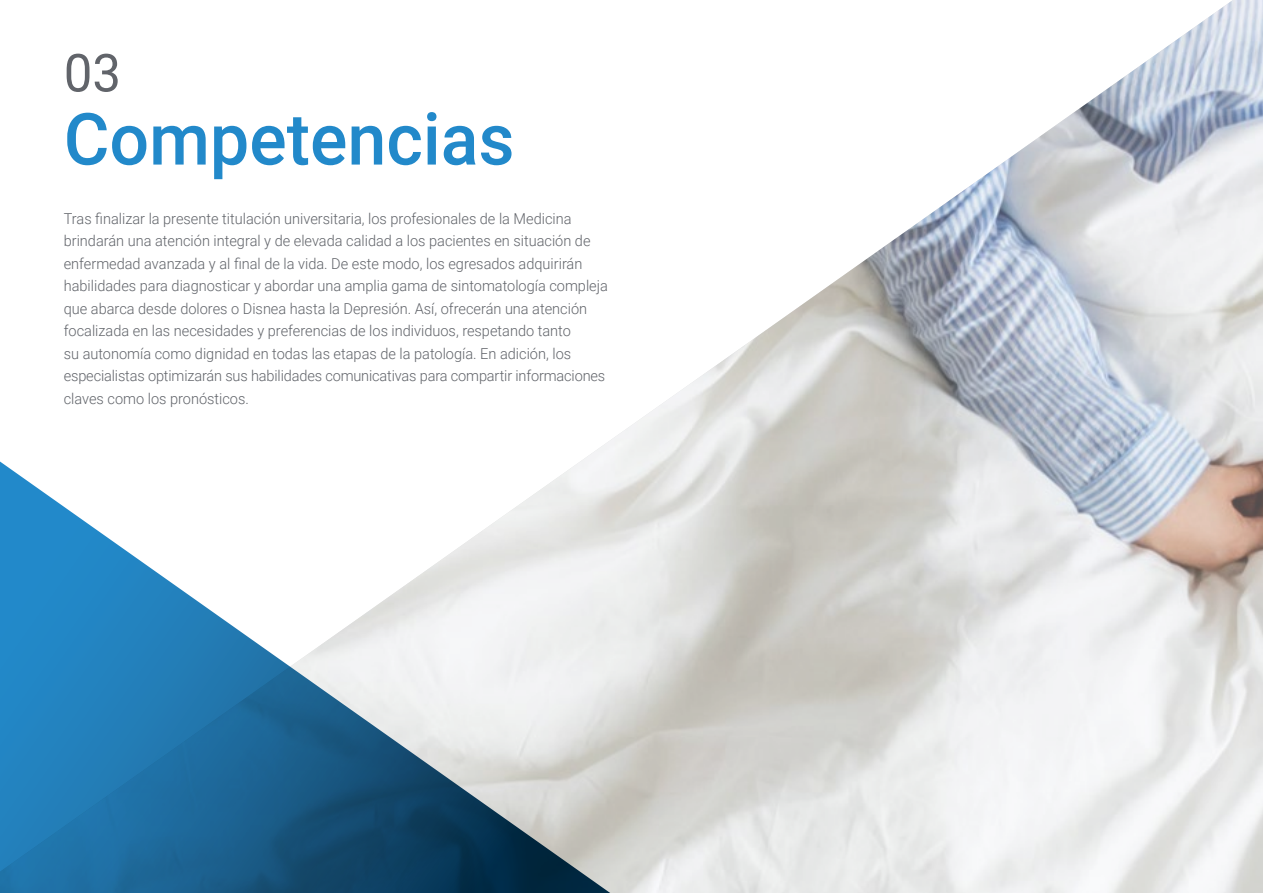
<style>
.page{position:relative;width:1263px;height:893px;background:#fff}
.page>*{position:absolute;margin:0;border:0;box-sizing:border-box;transform-origin:0 0}
.t1{font:500 72px "Roboto";color:#2289ca}
.t2{font:52.5px "Roboto";color:#61646a}
.t3{font:300 15px/22.5px "Roboto";color:#61646a}
</style>
<div class="page">
<img style="left:603px;top:0;width:660px;height:893px">
<svg style="left:0;top:446px;width:640px;height:447px"></svg>
<h2 class="t2" style="left:64px;top:36px;width:59px">03</h2>
<h1 class="t1" style="left:64px;top:89px;width:452px">Competencias</h1>
<p class="t3" style="left:64px;top:207px;width:546px">Tras finalizar la presente titulación universitaria, los profesionales de la Medicina brindarán una atención integral y de elevada calidad a los pacientes en situación de enfermedad avanzada y al final de la vida. De este modo, los egresados adquirirán habilidades para diagnosticar y abordar una amplia gama de sintomatología compleja que abarca desde dolores o Disnea hasta la Depresión. Así, ofrecerán una atención focalizada en las necesidades y preferencias de los individuos, respetando tanto<br>su autonomía como dignidad en todas las etapas de la patología. En adición, los especialistas optimizarán sus habilidades comunicativas para compartir informaciones claves como los pronósticos.</p>
</div>
